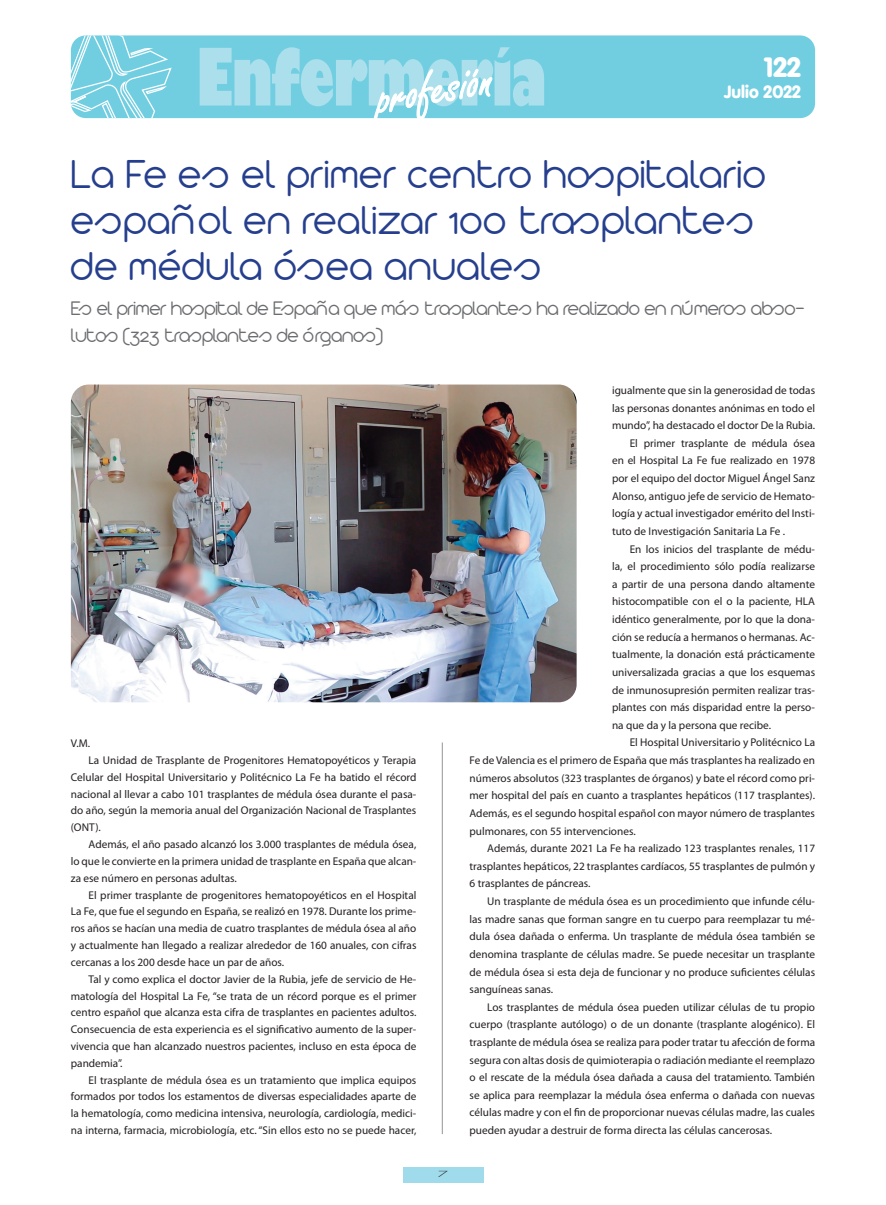
<style>
.page{position:relative;width:886px;height:1205px;background:#fff}
.page>*{position:absolute;margin:0;border:0;box-sizing:border-box;transform-origin:0 0}
.t1{font:300 43.75px/46.2px "Arista 2.0 Alternate";letter-spacing:.02em;color:#253f8e}
.t2{font:900 27.5px "VAG Rounded";color:#fff}
.t3{font:300 21.25px/27.5px "Arista 2.0 Alternate";letter-spacing:-.01em;color:#6c6d70}
.t4{font:900 17.5px "VAG Rounded";color:#fff}
.t5{font:11.25px/17.6px "Myriad Pro";color:#231f20;text-align:justify}
.t6{font:11.25px "Myriad Pro";color:#231f20}
.t7{font:300 8.12px "Futura";color:#231f20;scale:2 1}
</style>
<div class="page">
<div style="left:71px;top:35px;width:744px;height:83px;background:#71cee1;border-radius:15px"></div>
<svg style="left:71px;top:35px;width:102px;height:83px"></svg>
<svg style="left:200px;top:47px;width:344px;height:72px"></svg>
<div style="left:403px;top:1167px;width:80px;height:15px;background:#9fdbea"></div>
<hr style="left:442px;top:742px;width:1px;height:392px;background:#a8a9ad">
<img style="left:71px;top:384px;width:506px;height:318px">
<p class="t2" style="left:764px;top:50px;width:38px">122</p>
<p class="t4" style="left:724px;top:81px;width:78px">Julio 2022</p>
<p class="t1" style="left:71px;top:150px;width:696px">La Fe es el primer centro hospitalario español en realizar 100 trasplantes</p>
<p class="t1" style="left:71px;top:242px;width:472px">de médula ósea anuales</p>
<p class="t3" style="left:71px;top:294px;width:735px">Es el primer hospital de España que más trasplantes ha realizado en números abso&shy;lutos (323 trasplantes de órganos)</p>
<p class="t6" style="left:71px;top:737px;width:21px">V.M.</p>
<p class="t5" style="left:71px;top:752px;width:347px;line-height:16.9px;text-indent:18px">La Unidad de Trasplante de Progenitores Hematopoyéticos y Terapia Celular del Hospital Universitario y Politécnico La Fe ha batido el récord nacional al llevar a cabo 101 trasplantes de médula ósea durante el pasa&shy;do año, según la memoria anual del Organización Nacional de Trasplantes (ONT).</p>
<p class="t5" style="left:71px;top:836px;width:347px;line-height:16.9px;text-indent:18px">Además, el año pasado alcanzó los 3.000 trasplantes de médula ósea, lo que le convierte en la primera unidad de trasplante en España que alcan&shy;za ese número en personas adultas.</p>
<p class="t5" style="left:71px;top:886px;width:347px;line-height:16.9px;text-indent:18px">El primer trasplante de progenitores hematopoyéticos en el Hospital La Fe, que fue el segundo en España, se realizó en 1978. Durante los prime&shy;ros años se hacían una media de cuatro trasplantes de médula ósea al año y actualmente han llegado a realizar alrededor de 160 anuales, con cifras cercanas a los 200 desde hace un par de años.</p>
<p class="t5" style="left:71px;top:970px;width:347px;line-height:16.9px;text-indent:18px">Tal y como explica el doctor Javier de la Rubia, jefe de servicio de He&shy;matología del Hospital La Fe, “se trata de un récord porque es el primer centro español que alcanza esta cifra de trasplantes en pacientes adultos.<br>Consecuencia de esta experiencia es el significativo aumento de la super&shy;vivencia que han alcanzado nuestros pacientes, incluso en esta época de pandemia”.</p>
<p class="t5" style="left:71px;top:1071px;width:347px;line-height:16.9px;text-indent:18px">El trasplante de médula ósea es un tratamiento que implica equipos formados por todos los estamentos de diversas especialidades aparte de la hematología, como medicina intensiva, neurología, cardiología, medici&shy;na interna, farmacia, microbiología, etc. “Sin ellos esto no se puede hacer,</p>
<p class="t7" style="left:438px;top:1169px;width:7px">7</p>
<p class="t5" style="left:612px;top:381px;width:205px">igualmente que sin la generosidad de todas las personas donantes anónimas en todo el mundo”, ha destacado el doctor De la Rubia.</p>
<p class="t5" style="left:612px;top:434px;width:205px;text-indent:18px">El primer trasplante de médula ósea en el Hospital La Fe fue realizado en 1978 por el equipo del doctor Miguel Ángel Sanz Alonso, antiguo jefe de servicio de Hemato&shy;logía y actual investigador emérito del Insti&shy;tuto de Investigación Sanitaria La Fe .</p>
<p class="t5" style="left:612px;top:540px;width:205px;text-indent:18px">En los inicios del trasplante de médu&shy;la, el procedimiento sólo podía realizarse a partir de una persona dando altamente histocompatible con el o la paciente, HLA idéntico generalmente, por lo que la dona&shy;ción se reducía a hermanos o hermanas. Ac&shy;tualmente, la donación está prácticamente universalizada gracias a que los esquemas de inmunosupresión permiten realizar tras&shy;plantes con más disparidad entre la perso&shy;na que da y la persona que recibe.</p>
<p class="t5" style="left:469px;top:734px;width:347px;text-indent:160px">El Hospital Universitario y Politécnico La Fe de Valencia es el primero de España que más trasplantes ha realizado en números absolutos (323 trasplantes de órganos) y bate el récord como pri&shy;mer hospital del país en cuanto a trasplantes hepáticos (117 trasplantes).<br>Además, es el segundo hospital español con mayor número de trasplantes pulmonares, con 55 intervenciones.</p>
<p class="t5" style="left:469px;top:840px;width:347px;text-indent:18px">Además, durante 2021 La Fe ha realizado 123 trasplantes renales, 117 trasplantes hepáticos, 22 trasplantes cardíacos, 55 trasplantes de pulmón y 6 trasplantes de páncreas.</p>
<p class="t5" style="left:469px;top:892px;width:347px;text-indent:18px">Un trasplante de médula ósea es un procedimiento que infunde célu&shy;las madre sanas que forman sangre en tu cuerpo para reemplazar tu mé&shy;dula ósea dañada o enferma. Un trasplante de médula ósea también se denomina trasplante de células madre. Se puede necesitar un trasplante de médula ósea si esta deja de funcionar y no produce suficientes células sanguíneas sanas.</p>
<p class="t5" style="left:469px;top:998px;width:347px;text-indent:18px">Los trasplantes de médula ósea pueden utilizar células de tu propio cuerpo (trasplante autólogo) o de un donante (trasplante alogénico). El trasplante de médula ósea se realiza para poder tratar tu afección de forma segura con altas dosis de quimioterapia o radiación mediante el reemplazo o el rescate de la médula ósea dañada a causa del tratamiento. También se aplica para reemplazar la médula ósea enferma o dañada con nuevas células madre y con el fin de proporcionar nuevas células madre, las cuales pueden ayudar a destruir de forma directa las células cancerosas.</p>
</div>
